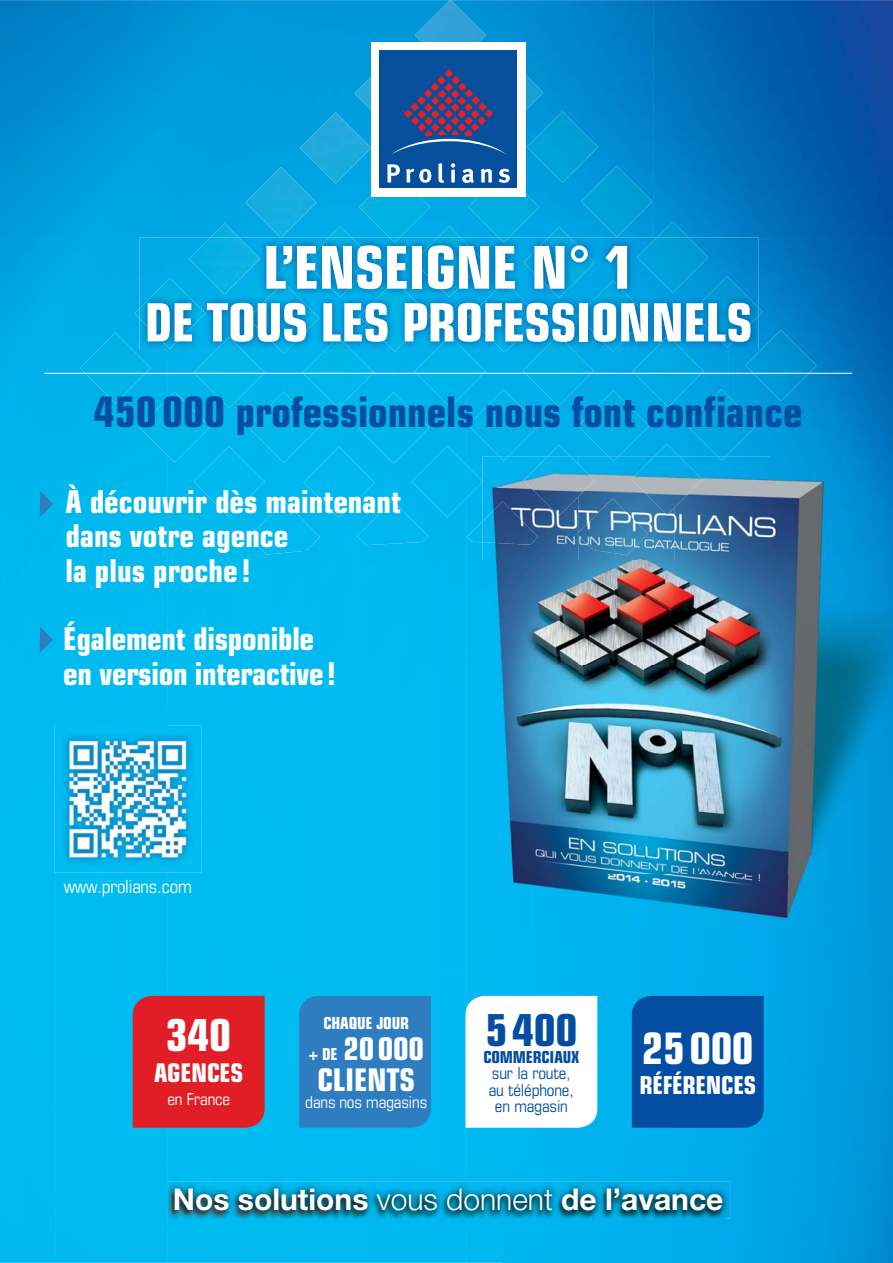
<style>
.page{position:relative;width:893px;height:1263px;background:#fff}
.page>*{position:absolute;margin:0;border:0;box-sizing:border-box;transform-origin:0 0}
.t1{font:700 condensed 59.1px "Eurostile LT";letter-spacing:-.01em;color:#fff}
.t2{font:700 condensed 52.8px "Eurostile LT";letter-spacing:-.01em;color:#fff}
.t3{font:700 condensed 44.1px "Eurostile LT";color:#034ea2}
.t4{font:700 condensed 44.1px "Eurostile LT";color:#fff}
.t5{font:700 condensed 43.35px "Eurostile LT";color:#fff}
.t6{font:700 condensed 42px "Eurostile LT";color:#034ea2}
.t7{font:700 condensed 31.5px/34.5px "Eurostile LT";color:#fff}
.t8{font:700 condensed 31.2px/31.2px "Eurostile LT";letter-spacing:-.01em;color:#fff}
.t9{font:700 30px "Helvetica Neue LT";color:#fff}
.t10{font:700 condensed 25.8px "Eurostile LT";letter-spacing:-.01em;color:#fff}
.t11{font:700 condensed 24.75px "Eurostile LT";letter-spacing:-.01em;color:#fff}
.t12{font:condensed 18.15px "Eurostile LT";letter-spacing:-.01em;color:#fff}
.t13{font:condensed 16.5px/16.5px "Eurostile LT";letter-spacing:-.01em;color:#034ea2;text-align:center}
.t14{font:condensed 16.5px "Eurostile LT";letter-spacing:-.01em;color:#fff}
.t15{font:700 condensed 16.5px "Eurostile LT";letter-spacing:-.01em;color:#034ea2}
.t16{font:700 condensed 16.5px "Eurostile LT";letter-spacing:-.01em;color:#fff}
.s1{font-size:16.5px}
.s2{font-weight:300}
</style>
<div class="page">
<img style="left:0;top:0;width:317px;height:239px">
<img style="left:317px;top:0;width:336px;height:237px">
<img style="left:653px;top:0;width:240px;height:239px">
<img style="left:0;top:239px;width:167px;height:470px">
<img style="left:728px;top:239px;width:165px;height:217px">
<div style="left:167px;top:350px;width:299px;height:913px;background:#00bbf1"></div>
<img style="left:466px;top:350px;width:262px;height:106px">
<div style="left:466px;top:517px;width:38px;height:746px;background:#00b8f0"></div>
<div style="left:0;top:709px;width:55px;height:554px;background:#00bcf0"></div>
<div style="left:55px;top:709px;width:113px;height:17px;background:#00bbf0"></div>
<div style="left:55px;top:873px;width:113px;height:390px;background:#00bcf0"></div>
<img style="left:504px;top:927px;width:389px;height:336px">
<img style="left:415px;top:0;width:71px;height:42px">
<img style="left:525px;top:57px;width:18px;height:71px">
<img style="left:527px;top:111px;width:71px;height:72px">
<img style="left:581px;top:166px;width:71px;height:71px">
<img style="left:657px;top:222px;width:31px;height:15px">
<svg style="left:759px;top:308px;width:4px;height:8px"></svg>
<img style="left:745px;top:330px;width:71px;height:71px">
<div style="left:686px;top:389px;width:71px;height:67px;background:#00a5e3"></div>
<img style="left:655px;top:444px;width:24px;height:12px">
<div style="left:632px;top:350px;width:72px;height:57px;background:#00a9e4"></div>
<div style="left:578px;top:390px;width:71px;height:66px;background:#00aee9"></div>
<img style="left:547px;top:445px;width:23px;height:11px">
<div style="left:523px;top:350px;width:71px;height:56px;background:#00b0e9"></div>
<div style="left:468px;top:390px;width:71px;height:66px;background:#00b3eb"></div>
<img style="left:548px;top:227px;width:22px;height:10px">
<div style="left:414px;top:350px;width:71px;height:57px;background:#00b5eb"></div>
<img style="left:468px;top:172px;width:71px;height:65px">
<img style="left:438px;top:226px;width:23px;height:11px">
<img style="left:359px;top:183px;width:71px;height:54px">
<img style="left:329px;top:226px;width:23px;height:11px">
<img style="left:354px;top:58px;width:17px;height:54px">
<img style="left:300px;top:112px;width:71px;height:71px">
<img style="left:245px;top:167px;width:72px;height:70px">
<div style="left:412px;top:446px;width:70px;height:71px;background:#00b6ee"></div>
<img style="left:467px;top:521px;width:15px;height:21px">
<div style="left:357px;top:501px;width:71px;height:44px;background:#00b8ef"></div>
<div style="left:358px;top:392px;width:71px;height:71px;background:#00b7ec"></div>
<div style="left:303px;top:447px;width:71px;height:71px;background:#00b8ee"></div>
<div style="left:249px;top:501px;width:71px;height:54px;background:#00b9ef"></div>
<div style="left:303px;top:350px;width:71px;height:58px;background:#00b7eb"></div>
<div style="left:248px;top:392px;width:71px;height:71px;background:#00b8ec"></div>
<div style="left:194px;top:446px;width:71px;height:71px;background:#00b9ed"></div>
<svg style="left:280px;top:350px;width:7px;height:4px"></svg>
<div style="left:194px;top:350px;width:71px;height:58px;background:#00b8eb"></div>
<div style="left:139px;top:392px;width:71px;height:71px;background:#00b8eb"></div>
<img style="left:210px;top:223px;width:28px;height:14px">
<svg style="left:134px;top:308px;width:5px;height:10px"></svg>
<div style="left:80px;top:332px;width:71px;height:71px;background:#00b3e8"></div>
<img style="left:482px;top:456px;width:411px;height:471px">
<svg style="left:717px;top:456px;width:9px;height:5px"></svg>
<img style="left:632px;top:456px;width:71px;height:59px">
<img style="left:577px;top:498px;width:71px;height:57px">
<svg style="left:608px;top:456px;width:11px;height:5px"></svg>
<img style="left:523px;top:456px;width:72px;height:60px">
<svg style="left:499px;top:456px;width:9px;height:5px"></svg>
<img style="left:482px;top:501px;width:56px;height:44px">
<div style="left:371px;top:42px;width:154px;height:155px;background:#fff"></div>
<div style="left:379px;top:51px;width:138px;height:137px;background:#064f9c"></div>
<svg style="left:391px;top:69px;width:116px;height:86px"></svg>
<svg style="left:387px;top:164px;width:13px;height:18px"></svg>
<svg style="left:406px;top:169px;width:25px;height:14px"></svg>
<svg style="left:438px;top:163px;width:6px;height:20px"></svg>
<svg style="left:451px;top:163px;width:4px;height:19px"></svg>
<svg style="left:462px;top:169px;width:12px;height:14px"></svg>
<svg style="left:481px;top:169px;width:11px;height:13px"></svg>
<svg style="left:499px;top:169px;width:11px;height:14px"></svg>
<img style="left:139px;top:237px;width:620px;height:113px">
<img style="left:637px;top:237px;width:71px;height:56px">
<img style="left:691px;top:276px;width:68px;height:71px">
<img style="left:654px;top:336px;width:28px;height:14px">
<img style="left:577px;top:281px;width:71px;height:69px">
<img style="left:543px;top:335px;width:30px;height:15px">
<img style="left:523px;top:237px;width:72px;height:61px">
<img style="left:469px;top:281px;width:71px;height:69px">
<img style="left:436px;top:336px;width:28px;height:14px">
<svg style="left:498px;top:237px;width:11px;height:6px"></svg>
<img style="left:414px;top:237px;width:71px;height:60px">
<img style="left:359px;top:281px;width:71px;height:69px">
<svg style="left:389px;top:237px;width:11px;height:6px"></svg>
<img style="left:305px;top:237px;width:71px;height:60px">
<img style="left:325px;top:337px;width:26px;height:13px">
<img style="left:248px;top:283px;width:71px;height:67px">
<img style="left:216px;top:337px;width:26px;height:13px">
<img style="left:189px;top:237px;width:71px;height:57px">
<img style="left:139px;top:278px;width:67px;height:71px">
<img style="left:168px;top:1218px;width:557px;height:1px">
<img style="left:167px;top:1181px;width:563px;height:37px">
<img style="left:54px;top:726px;width:147px;height:147px">
<img style="left:62px;top:733px;width:132px;height:132px">
<svg style="left:40px;top:491px;width:13px;height:26px"></svg>
<svg style="left:40px;top:627px;width:13px;height:26px"></svg>
<hr style="left:44px;top:373px;width:808px;height:1px;background:#fff">
<svg style="left:465px;top:996px;width:132px;height:132px"></svg>
<div style="left:133px;top:996px;width:132px;height:132px;background:#e11e25"></div>
<div style="left:299px;top:996px;width:132px;height:132px;background:#2f7dc1"></div>
<div style="left:632px;top:996px;width:132px;height:132px;background:#034ea2"></div>
<svg style="left:0;top:19px;width:2px;height:74px"></svg>
<h1 class="t1" style="left:263px;top:243px;width:372px">L’ENSEIGNE N° 1</h1>
<h2 class="t2" style="left:145px;top:300px;width:609px">DE TOUS LES PROFESSIONNELS</h2>
<h3 class="t6" style="left:94px;top:394px;width:710px">450 000 professionnels nous font confiance</h3>
<p class="t7" style="left:65px;top:487px;width:337px">À découvrir dès maintenant dans votre agence<br>la plus proche !</p>
<p class="t7" style="left:63px;top:625px;width:274px">Également disponible en version interactive !</p>
<p class="t12" style="left:64px;top:879px;width:130px">www.prolians.com</p>
<h3 class="t4" style="left:166px;top:1017px;width:67px">340</h3>
<p class="t10" style="left:154px;top:1062px;width:91px">AGENCES</p>
<p class="t14" style="left:167px;top:1093px;width:64px">en France</p>
<p class="t16" style="left:323px;top:1016px;width:87px">CHAQUE JOUR</p>
<p class="t8" style="left:308px;top:1036px;width:117px"><span class="s1">+ DE</span> 20 000<br>CLIENTS</p>
<p class="t14" style="left:305px;top:1095px;width:124px">dans nos magasins</p>
<h3 class="t3" style="left:485px;top:1012px;width:93px">5 400</h3>
<p class="t15" style="left:483px;top:1050px;width:98px">COMMERCIAUX</p>
<p class="t13" style="left:489px;top:1067px;width:87px">sur la route, au téléphone, en magasin</p>
<h3 class="t5" style="left:642px;top:1031px;width:113px">25 000</h3>
<p class="t11" style="left:639px;top:1075px;width:118px">RÉFÉRENCES</p>
<p class="t9" style="left:173px;top:1189px;width:552px">Nos solutions <span class="s2">vous donnent</span> de l’avance</p>
</div>
